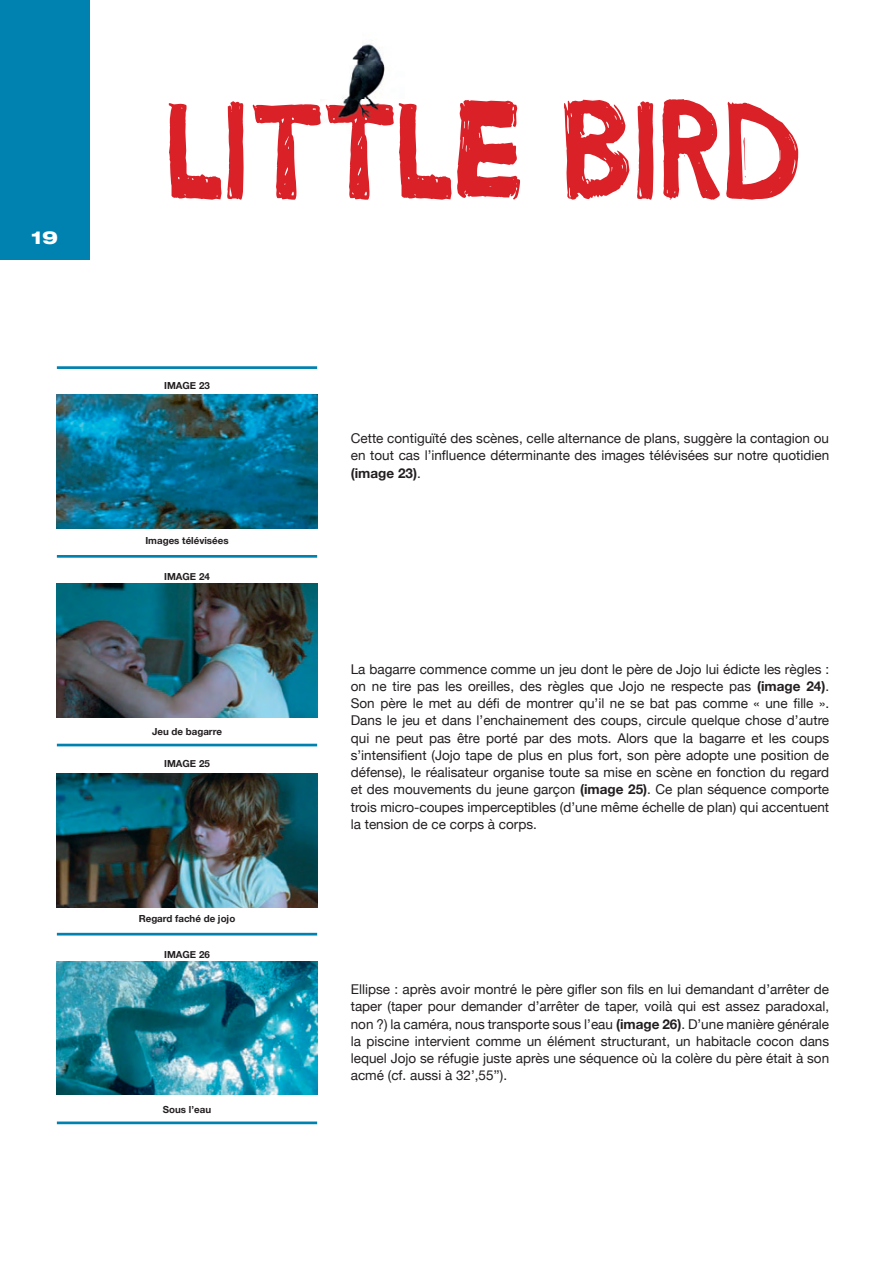
<style>
.page{position:relative;width:893px;height:1263px;background:#fff}
.page>*{position:absolute;margin:0;border:0;box-sizing:border-box;transform-origin:0 0}
.t1{font:157.5px "take out the garbage";color:#da2128;scale:.95 1}
.t2{font:800 expanded 18px "Helvetica Neue";color:#fff}
.t3{font:13.5px/17.2px "Helvetica Neue";color:#231f20;text-align:justify}
.t4{font:700 9.75px "Helvetica Neue";color:#231f20}
.s1{font-weight:700}
</style>
<div class="page">
<img style="left:342px;top:44px;width:43px;height:55px">
<img style="left:320px;top:99px;width:85px;height:34px">
<div style="left:0;top:0;width:89px;height:259px;background:#0082b0"></div>
<hr style="left:57px;top:555px;width:260px;height:3px;background:#0082b0">
<hr style="left:57px;top:744px;width:260px;height:2px;background:#0082b0">
<hr style="left:57px;top:366px;width:260px;height:3px;background:#0082b0">
<hr style="left:57px;top:933px;width:260px;height:2px;background:#0082b0">
<hr style="left:57px;top:1121px;width:260px;height:3px;background:#0082b0">
<img style="left:57px;top:961px;width:260px;height:134px">
<img style="left:57px;top:584px;width:260px;height:133px">
<img style="left:57px;top:773px;width:260px;height:134px">
<img style="left:57px;top:394px;width:260px;height:134px">
<h2 class="t2" style="left:31px;top:226px;width:28px">19</h2>
<h1 class="t1" style="left:169px;top:61px;width:673px">LITTLE BIRD</h1>
<p class="t4" style="left:164px;top:380px;width:47px">IMAGE 23</p>
<p class="t4" style="left:145px;top:534px;width:85px">Images télévisées</p>
<p class="t4" style="left:164px;top:570px;width:47px">IMAGE 24</p>
<p class="t4" style="left:152px;top:725px;width:71px">Jeu de bagarre</p>
<p class="t4" style="left:164px;top:758px;width:47px">IMAGE 25</p>
<p class="t4" style="left:139px;top:912px;width:98px">Regard faché de jojo</p>
<p class="t4" style="left:164px;top:948px;width:47px">IMAGE 26</p>
<p class="t4" style="left:163px;top:1103px;width:50px">Sous l’eau</p>
<p class="t3" style="left:351px;top:429px;width:480px">Cette contiguïté des scènes, celle alternance de plans, suggère la contagion ou en tout cas l’influence déterminante des images télévisées sur notre quotidien <span class="s1">(image 23)</span>.</p>
<p class="t3" style="left:351px;top:660px;width:480px">La bagarre commence comme un jeu dont le père de Jojo lui édicte les règles : on ne tire pas les oreilles, des règles que Jojo ne respecte pas <span class="s1">(image 24)</span>.<br>Son père le met au défi de montrer qu’il ne se bat pas comme « une fille ».<br>Dans le jeu et dans l’enchainement des coups, circule quelque chose d’autre qui ne peut pas être porté par des mots. Alors que la bagarre et les coups s’intensifient (Jojo tape de plus en plus fort, son père adopte une position de défense), le réalisateur organise toute sa mise en scène en fonction du regard et des mouvements du jeune garçon <span class="s1">(image 25)</span>. Ce plan séquence comporte trois micro-coupes imperceptibles (d’une même échelle de plan) qui accentuent la tension de ce corps à corps.</p>
<p class="t3" style="left:351px;top:980px;width:480px">Ellipse : après avoir montré le père gifler son fils en lui demandant d’arrêter de taper (taper pour demander d’arrêter de taper, voilà qui est assez paradoxal, non ?) la caméra, nous transporte sous l’eau <span class="s1">(image 26)</span>. D’une manière générale la piscine intervient comme un élément structurant, un habitacle cocon dans lequel Jojo se réfugie juste après une séquence où la colère du père était à son acmé (cf. aussi à 32’,55’’).</p>
</div>
